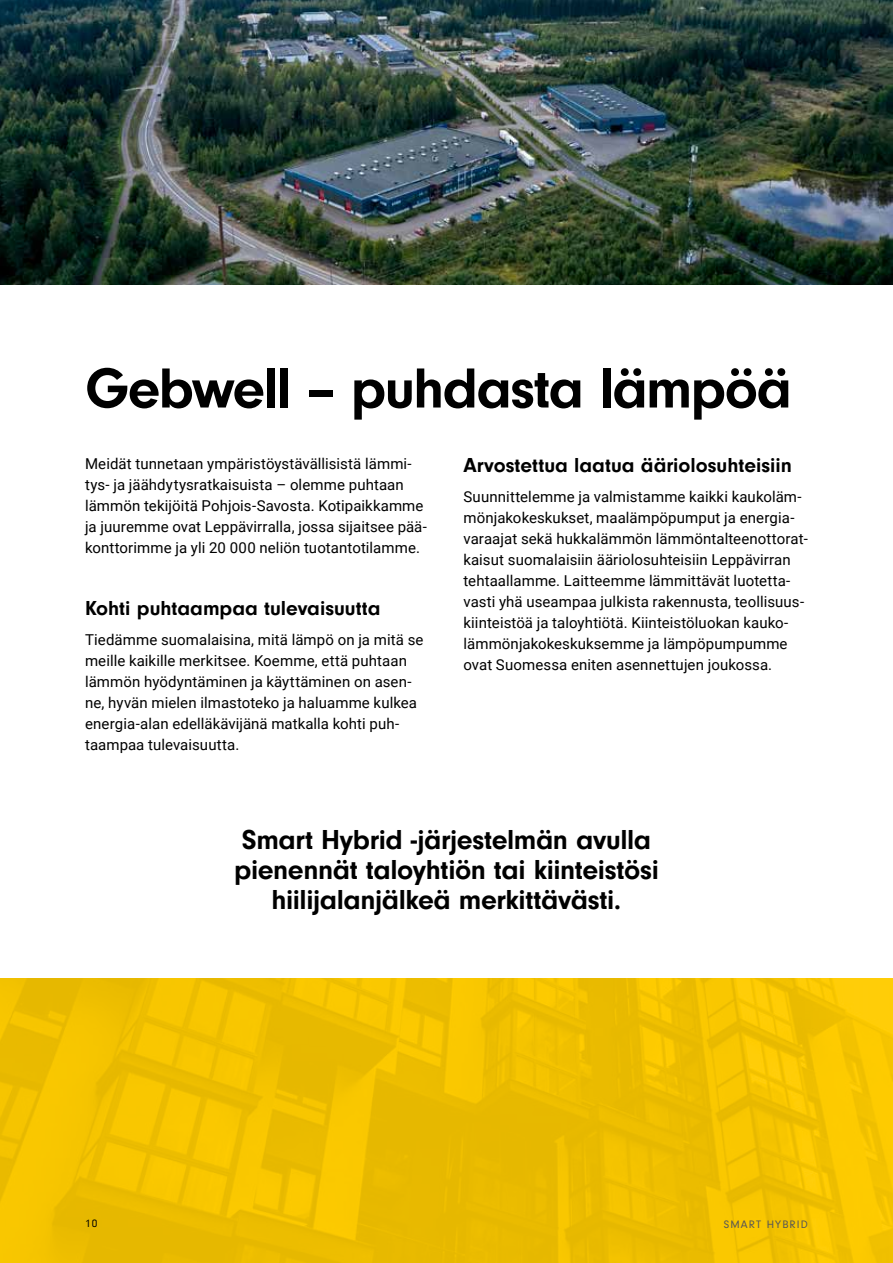
<style>
.page{position:relative;width:893px;height:1263px;background:#fff}
.page>*{position:absolute;margin:0;border:0;box-sizing:border-box;transform-origin:0 0}
.t1{font:700 58.5px "Neuzeit Gro";letter-spacing:-.03em;color:#000}
.t2{font:700 28.5px/30px "Neuzeit Gro";letter-spacing:-.015em;color:#000;text-align:center}
.t3{font:700 21px "Neuzeit Gro";color:#000}
.t4{font:15px/21px "Roboto";letter-spacing:.005em;color:#000}
.t5{font:11.25px "Neuzeit Gro";letter-spacing:.1em;color:#575756}
.t6{font:11.25px "Neuzeit Gro";color:#000}
</style>
<div class="page">
<img style="left:0;top:978px;width:893px;height:285px">
<img style="left:0;top:0;width:893px;height:285px">
<h1 class="t1" style="left:85px;top:355px;width:708px">Gebwell – puhdasta lämpöä</h1>
<p class="t4" style="left:85px;top:453px;width:343px">Meidät tunnetaan ympäristöystävällisistä lämmi&shy;tys- ja jäähdytysratkaisuista – olemme puhtaan lämmön tekijöitä Pohjois-Savosta. Kotipaikkamme ja juuremme ovat Leppävirralla, jossa sijaitsee pää&shy;konttorimme ja yli 20 000 neliön tuotantotilamme.</p>
<h3 class="t3" style="left:463px;top:453px;width:330px">Arvostettua laatua ääriolosuhteisiin</h3>
<p class="t4" style="left:463px;top:485px;width:346px">Suunnittelemme ja valmistamme kaikki kaukoläm&shy;mönjakokeskukset, maalämpöpumput ja energia&shy;varaajat sekä hukkalämmön lämmöntalteenottorat&shy;kaisut suomalaisiin ääriolosuhteisiin Leppävirran tehtaallamme. Laitteemme lämmittävät luotetta&shy;vasti yhä useampaa julkista rakennusta, teollisuus&shy;kiinteistöä ja taloyhtiötä. Kiinteistöluokan kauko&shy;lämmönjakokeskuksemme ja lämpöpumpumme ovat Suomessa eniten asennettujen joukossa.</p>
<h3 class="t3" style="left:85px;top:596px;width:297px">Kohti puhtaampaa tulevaisuutta</h3>
<p class="t4" style="left:85px;top:628px;width:340px">Tiedämme suomalaisina, mitä lämpö on ja mitä se meille kaikille merkitsee. Koemme, että puhtaan lämmön hyödyntäminen ja käyttäminen on asen&shy;ne, hyvän mielen ilmastoteko ja haluamme kulkea energia-alan edelläkävijänä matkalla kohti puh&shy;taampaa tulevaisuutta.</p>
<h2 class="t2" style="left:234px;top:825px;width:426px">Smart Hybrid -järjestelmän avulla pienennät taloyhtiön tai kiinteistösi hiilijalanjälkeä merkittävästi.</h2>
<p class="t6" style="left:85px;top:1217px;width:14px">10</p>
<p class="t5" style="left:724px;top:1218px;width:86px">SMART HYBRID</p>
</div>
